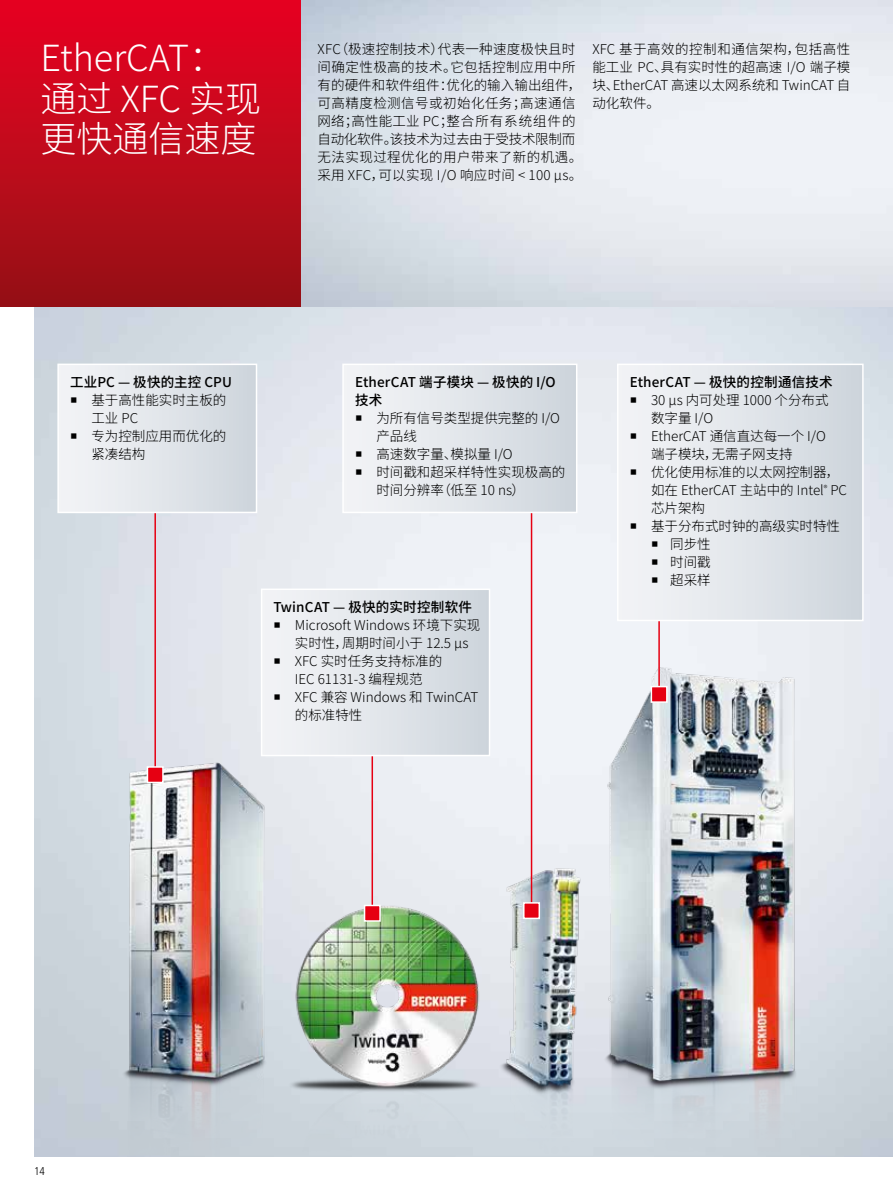
<style>
.page{position:relative;width:893px;height:1191px;background:#fff}
.page>*{position:absolute;margin:0;border:0;box-sizing:border-box;transform-origin:0 0}
.t1{font:100 36px/40.5px "Noto Sans SC";color:#fff}
.t2{font:100 13.5px/18px "Noto Sans SC";color:#000}
.t3{font:100 13.5px/18px "Noto Sans SC";letter-spacing:.02em;color:#000}
.t4{font:300 condensed 11.25px "Frutiger LT Pro";color:#000}
</style>
<div class="page">
<img style="left:34px;top:306px;width:859px;height:189px">
<img style="left:300px;top:0;width:593px;height:306px">
<div style="left:0;top:0;width:300px;height:306px;background:linear-gradient(to bottom,#e90121,#961115)"></div>
<img style="left:34px;top:495px;width:859px;height:662px">
<hr style="left:154px;top:477px;width:2px;height:297px;background:#e60012">
<hr style="left:531px;top:442px;width:1px;height:468px;background:#e60012">
<hr style="left:658px;top:540px;width:2px;height:154px;background:#e60012">
<hr style="left:372px;top:706px;width:1px;height:207px;background:#e60012">
<div style="left:58px;top:364px;width:198px;height:148px;background:linear-gradient(to right,#f4f5f8,#cfd6dd)"></div>
<div style="left:57px;top:363px;width:200px;height:150px;border:2px solid #fff"></div>
<div style="left:343px;top:364px;width:234px;height:148px;background:linear-gradient(to right,#f5f5f8,#cfd6dd)"></div>
<div style="left:342px;top:363px;width:235px;height:150px;border:2px solid #fff"></div>
<div style="left:618px;top:364px;width:245px;height:256px;background:linear-gradient(to right,#f4f5f8,#ced6dd)"></div>
<div style="left:617px;top:363px;width:247px;height:258px;border:2px solid #fff"></div>
<div style="left:262px;top:589px;width:228px;height:166px;background:linear-gradient(to right,#f4f5f8,#cfd6dd)"></div>
<div style="left:261px;top:588px;width:229px;height:168px;border:2px solid #fff"></div>
<div style="left:147px;top:766px;width:17px;height:17px;background:#e60012;border:2px solid #fff"></div>
<div style="left:364px;top:904px;width:17px;height:17px;background:#e60012;border:2px solid #fff"></div>
<div style="left:523px;top:902px;width:17px;height:17px;background:#e60012;border:2px solid #fff"></div>
<div style="left:651px;top:686px;width:17px;height:17px;background:#e60012;border:2px solid #fff"></div>
<svg style="left:71px;top:397px;width:6px;height:6px"></svg>
<svg style="left:71px;top:433px;width:6px;height:6px"></svg>
<svg style="left:356px;top:415px;width:5px;height:6px"></svg>
<svg style="left:356px;top:451px;width:5px;height:6px"></svg>
<svg style="left:356px;top:469px;width:5px;height:6px"></svg>
<svg style="left:631px;top:397px;width:5px;height:6px"></svg>
<svg style="left:631px;top:433px;width:5px;height:6px"></svg>
<svg style="left:631px;top:469px;width:5px;height:6px"></svg>
<svg style="left:631px;top:523px;width:5px;height:6px"></svg>
<svg style="left:652px;top:541px;width:5px;height:6px"></svg>
<svg style="left:652px;top:559px;width:5px;height:6px"></svg>
<svg style="left:652px;top:577px;width:5px;height:6px"></svg>
<svg style="left:275px;top:622px;width:5px;height:6px"></svg>
<svg style="left:275px;top:658px;width:5px;height:6px"></svg>
<svg style="left:275px;top:694px;width:5px;height:6px"></svg>
<h1 class="t1" style="left:40px;top:38px;width:222px">EtherCAT：通过 XFC 实现更快通信速度</h1>
<p class="t3" style="left:317px;top:40px;width:266px">XFC（极速控制技术）代表一种速度极快且时间确定性极高的技术。它包括控制应用中所有的硬件和软件组件：优化的输入输出组件，可高精度检测信号或初始化任务；高速通信网络；高性能工业 PC；整合所有系统组件的自动化软件。该技术为过去由于受技术限制而无法实现过程优化的用户带来了新的机遇。采用 XFC，可以实现 I/O 响应时间 &lt; 100 μs。</p>
<p class="t2" style="left:592px;top:40px;width:259px;text-align:justify">XFC 基于高效的控制和通信架构，包括高性能工业 PC、具有实时性的超高速 I/O 端子模块、EtherCAT 高速以太网系统和 TwinCAT 自动化软件。</p>
<p class="t2" style="left:91px;top:373px;width:142px;text-indent:-21px">工业PC — 极快的主控 CPU基于高性能实时主板的工业 PC<br>专为控制应用而优化的紧凑结构</p>
<p class="t2" style="left:355px;top:373px;width:202px">EtherCAT 端子模块 — 极快的 I/O技术</p>
<p class="t2" style="left:376px;top:409px;width:190px">为所有信号类型提供完整的 I/O产品线<br>高速数字量、模拟量 I/O<br>时间戳和超采样特性实现极高的时间分辨率（低至 10 ns）</p>
<p class="t2" style="left:295px;top:598px;width:187px;text-indent:-21px">TwinCAT — 极快的实时控制软件<br>Microsoft Windows 环境下实现实时性，周期时间小于 12.5 μs<br>XFC 实时任务支持标准的<br>IEC 61131-3 编程规范<br>XFC 兼容 Windows 和 TwinCAT的标准特性</p>
<p class="t3" style="left:630px;top:373px;width:204px">EtherCAT — 极快的控制通信技术</p>
<p class="t2" style="left:651px;top:391px;width:179px">30 μs 内可处理 1000 个分布式</p>
<p class="t2" style="left:651px;top:409px;width:64px">数字量 I/O</p>
<p class="t2" style="left:651px;top:427px;width:176px">EtherCAT 通信直达每一个 I/O</p>
<p class="t2" style="left:651px;top:445px;width:143px">端子模块，无需子网支持</p>
<p class="t2" style="left:651px;top:463px;width:190px">优化使用标准的以太网控制器，</p>
<p class="t2" style="left:651px;top:481px;width:198px">如在 EtherCAT 主站中的 Intel<sup>®</sup> PC</p>
<p class="t2" style="left:651px;top:499px;width:55px">芯片架构</p>
<p class="t2" style="left:651px;top:517px;width:190px">基于分布式时钟的高级实时特性</p>
<p class="t2" style="left:670px;top:535px;width:42px">同步性</p>
<p class="t2" style="left:670px;top:553px;width:42px">时间戳</p>
<p class="t2" style="left:670px;top:571px;width:42px">超采样</p>
<p class="t4" style="left:34px;top:1164px;width:13px">14</p>
</div>
